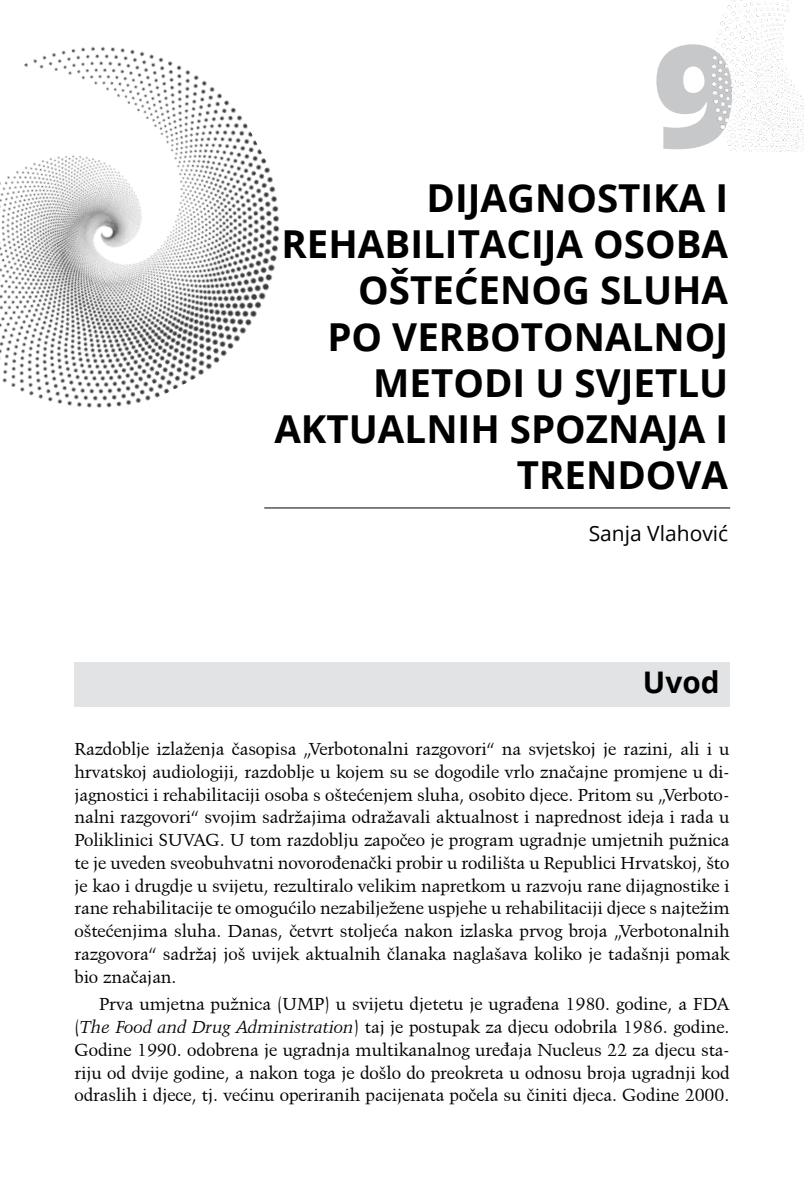
<style>
.page{position:relative;width:804px;height:1181px;background:#fff}
.page>*{position:absolute;margin:0;border:0;box-sizing:border-box;transform-origin:0 0}
.t1{font:800 143.5px "Open Sans";color:#c7c8ca}
.t2{font:700 38.5px/46.2px "Open Sans";color:#000;text-align:right}
.t3{font:700 29.75px "Open Sans";color:#000}
.t4{font:21px "Open Sans";color:#000}
.t5{font:17.5px/22.8px "Kuenstler 480 BT";color:#000;text-align:justify}
.s1{font-style:italic}
</style>
<div class="page">
<div style="left:74px;top:662px;width:655px;height:45px;background:#e2e3e4"></div>
<hr style="left:264px;top:507px;width:466px;height:1px;background:#000">
<img style="left:0;top:47px;width:280px;height:361px">
<img style="left:712px;top:0;width:92px;height:152px">
<h1 class="t1" style="left:652px;top:-13px;width:86px">9</h1>
<h2 class="t2" style="left:274px;top:174px;width:455px">DIJAGNOSTIKA I<br>REHABILITACIJA OSOBA<br>OŠTEĆENOG SLUHA<br>PO VERBOTONALNOJ<br>METODI U SVJETLU<br>AKTUALNIH SPOZNAJA I<br>TRENDOVA</h2>
<p class="t4" style="left:588px;top:519px;width:141px">Sanja Vlahović</p>
<h3 class="t3" style="left:643px;top:661px;width:78px">Uvod</h3>
<p class="t5" style="left:74px;top:737px;width:656px">Razdoblje izlaženja časopisa „Verbotonalni razgovori“ na svjetskoj je razini, ali i u hrvatskoj audiologiji, razdoblje u kojem su se dogodile vrlo značajne promjene u di&shy;jagnostici i rehabilitaciji osoba s oštećenjem sluha, osobito djece. Pritom su „Verboto&shy;nalni razgovori“ svojim sadržajima odražavali aktualnost i naprednost ideja i rada u Poliklinici SUVAG. U tom razdoblju započeo je program ugradnje umjetnih pužnica te je uveden sveobuhvatni novorođenački probir u rodilišta u Republici Hrvatskoj, što je kao i drugdje u svijetu, rezultiralo velikim napretkom u razvoju rane dijagnostike i rane rehabilitacije te omogućilo nezabilježene uspjehe u rehabilitaciji djece s najtežim oštećenjima sluha. Danas, četvrt stoljeća nakon izlaska prvog broja „Verbotonalnih razgovora“ sadržaj još uvijek aktualnih članaka naglašava koliko je tadašnji pomak bio značajan.</p>
<p class="t5" style="left:74px;top:992px;width:656px;text-indent:25px">Prva umjetna pužnica (UMP) u svijetu djetetu je ugrađena 1980. godine, a FDA (<span class="s1">The Food and Drug Administration</span>) taj je postupak za djecu odobrila 1986. godine.<br>Godine 1990. odobrena je ugradnja multikanalnog uređaja Nucleus 22 za djecu sta&shy;riju od dvije godine, a nakon toga je došlo do preokreta u odnosu broja ugradnji kod odraslih i djece, tj. većinu operiranih pacijenata počela su činiti djeca. Godine 2000.</p>
</div>
